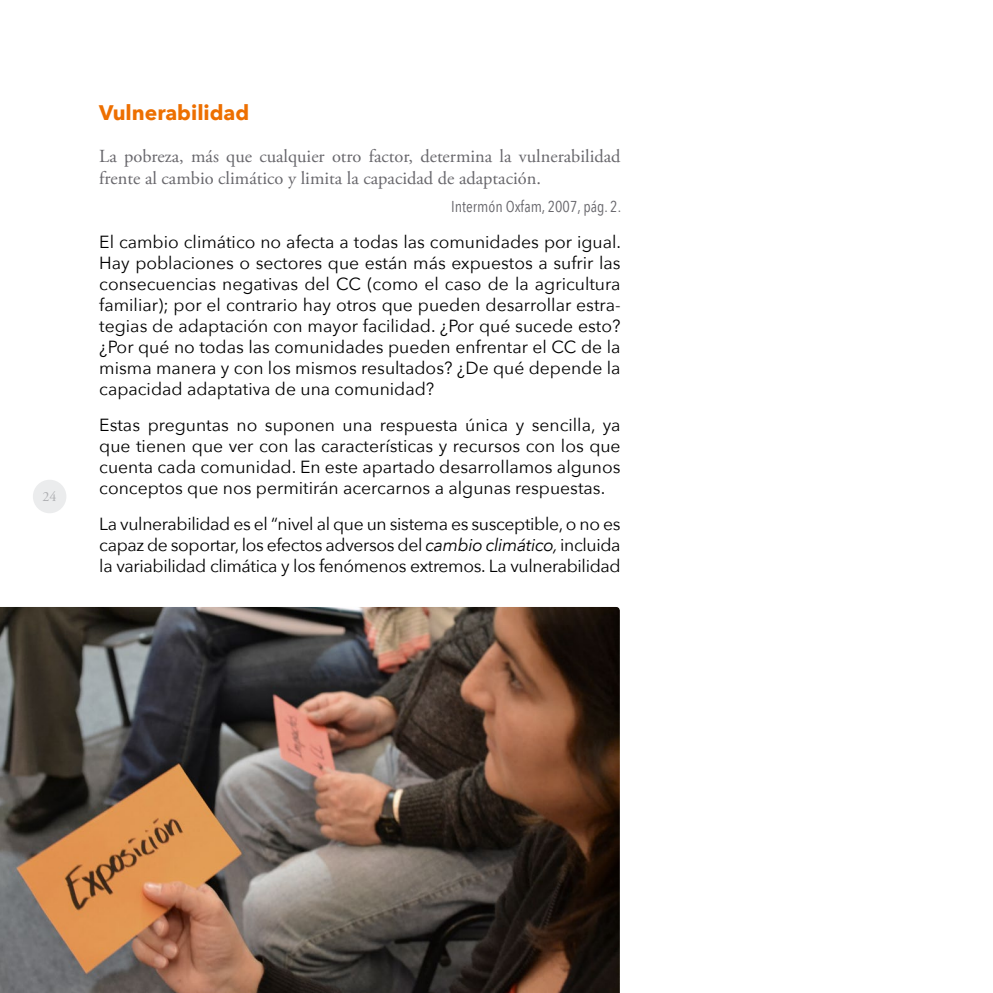
<style>
.page{position:relative;width:993px;height:993px;background:#fff}
.page>*{position:absolute;margin:0;border:0;box-sizing:border-box;transform-origin:0 0}
.SUBS_01{font:700 21px "Avenir Next";color:#ed6f00}
.CITAS{font:18.38px/22.1px "Adobe Garamond Pro";color:#68676c}
.tx_01{font:17.5px/21px "Avenir Next";color:#000;text-align:justify}
.CITAS_autor{font:15.75px "Avenir Next Condensed";color:#68676c}
.t1{font:14px "Adobe Garamond Pro";color:#aeafb2}
.s1{font-style:italic}
</style>
<div class="page">
<div style="left:33px;top:479px;width:33px;height:34px;background:#ebeced;border-radius:50%"></div>
<img style="left:0;top:607px;width:619px;height:385px">
<p class="t1" style="left:43px;top:488px;width:15px">24</p>
<p class="SUBS_01" style="left:99px;top:100px;width:151px">Vulnerabilidad</p>
<p class="CITAS" style="left:99px;top:146px;width:522px">La pobreza, más que cualquier otro factor, determina la vulnerabilidad frente al cambio climático y limita la capacidad de adaptación.</p>
<p class="CITAS_autor" style="left:451px;top:196px;width:171px">Intermón Oxfam, 2007, pág. 2.</p>
<p class="tx_01" style="left:99px;top:231px;width:523px">El cambio climático no afecta a todas las comunidades por igual.<br>Hay poblaciones o sectores que están más expuestos a sufrir las consecuencias negativas del CC (como el caso de la agricultura familiar); por el contrario hay otros que pueden desarrollar estra&shy;tegias de adaptación con mayor facilidad. ¿Por qué sucede esto? ¿Por qué no todas las comunidades pueden enfrentar el CC de la misma manera y con los mismos resultados? ¿De qué depende la capacidad adaptativa de una comunidad?</p>
<p class="tx_01" style="left:99px;top:414px;width:522px">Estas preguntas no suponen una respuesta única y sencilla, ya que tienen que ver con las características y recursos con los que cuenta cada comunidad. En este apartado desarrollamos algunos conceptos que nos permitirán acercarnos a algunas respuestas.</p>
<p class="tx_01" style="left:99px;top:512px;width:522px">La vulnerabilidad es el “nivel al que un sistema es susceptible, o no es capaz de soportar, los efectos adversos del <span class="s1">cambio climático,</span> incluida la variabilidad climática y los fenómenos extremos. La vulnerabilidad</p>
</div>
